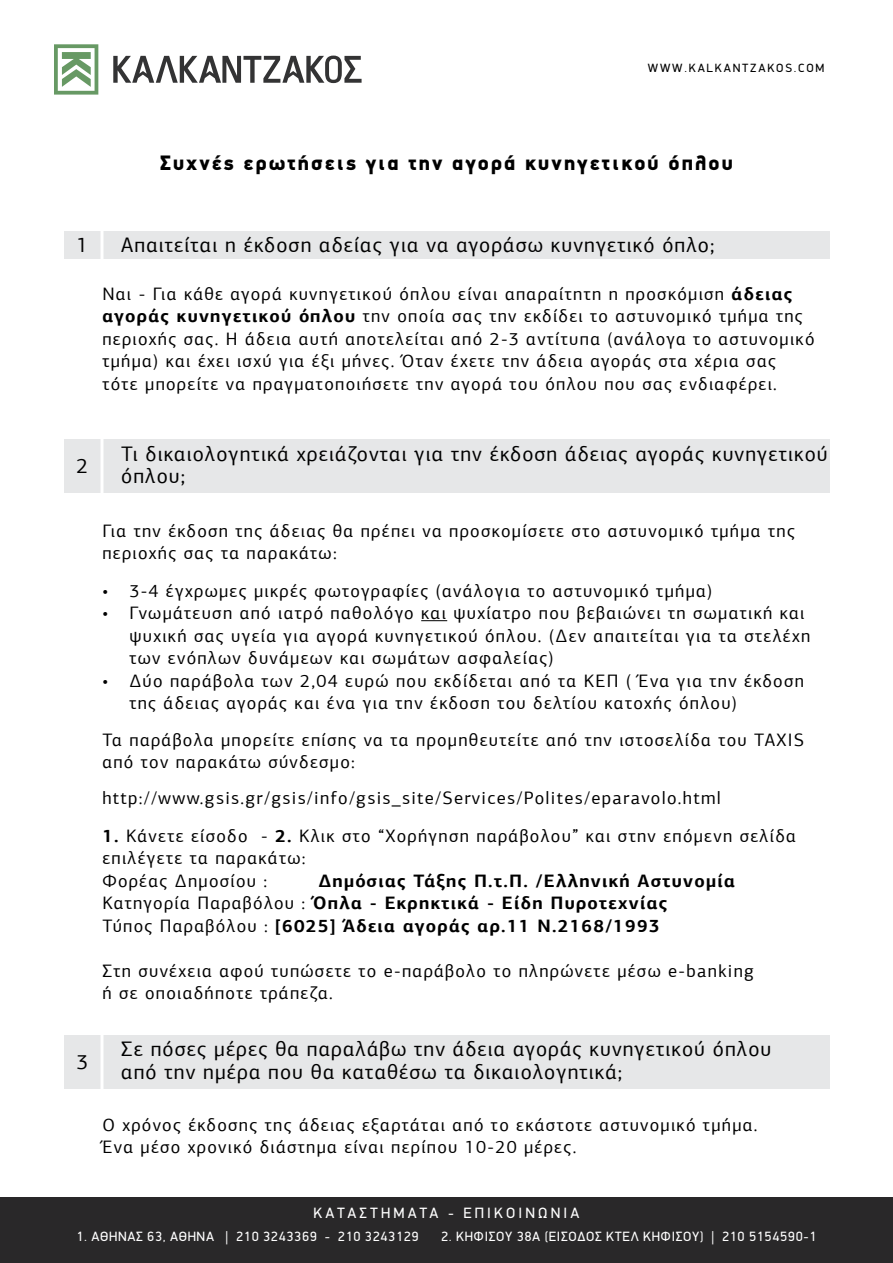
<style>
.page{position:relative;width:893px;height:1263px;background:#fff}
.page>*{position:absolute;margin:0;border:0;box-sizing:border-box;transform-origin:0 0}
.t1{font:21px/22.5px "PF Agora Sans Pro";letter-spacing:.05em;color:#000}
.t2{font:900 21px "PF Din Display";letter-spacing:.1em;color:#000}
.t3{font:18px/22.5px "PF Agora Sans Pro";letter-spacing:.07em;color:#000}
.t4{font:700 18px/22.5px "PF Agora Sans Pro";letter-spacing:.07em;color:#000}
.t5{font:15px "PF Din Display";letter-spacing:.21em;color:#fff}
.t6{font:13.5px "PF Din Display";letter-spacing:.05em;color:#fff}
.t7{font:12px "PF Din Display";letter-spacing:.15em;color:#000}
.s1{font-weight:700}
.s2{font-weight:400}
</style>
<div class="page">
<div style="left:64px;top:231px;width:766px;height:28px;background:#e6e7e8"></div>
<div style="left:64px;top:440px;width:766px;height:53px;background:#e6e7e8"></div>
<div style="left:64px;top:1035px;width:766px;height:53px;background:#e6e7e8"></div>
<svg style="left:54px;top:44px;width:44px;height:51px"></svg>
<svg style="left:113px;top:56px;width:249px;height:27px"></svg>
<svg style="left:421px;top:620px;width:26px;height:1px"></svg>
<hr style="left:100px;top:230px;width:3px;height:29px;background:#fff">
<hr style="left:100px;top:439px;width:3px;height:65px;background:#fff">
<hr style="left:100px;top:1034px;width:3px;height:65px;background:#fff">
<div style="left:0;top:1197px;width:893px;height:66px;background:#292829"></div>
<p class="t7" style="left:648px;top:61px;width:178px">WWW.KALKANTZAKOS.COM</p>
<p class="t2" style="left:160px;top:150px;width:574px">Συχνές ερωτήσεις για την αγορά κυνηγετικού όπλου</p>
<p class="t1" style="left:76px;top:234px;width:13px">1</p>
<p class="t1" style="left:121px;top:234px;width:594px">Απαιτείται η έκδοση αδείας για να αγοράσω κυνηγετικό όπλο;</p>
<p class="t3" style="left:102px;top:282px;width:714px">Ναι - Για κάθε αγορά κυνηγετικού όπλου είναι απαραίτητη η προσκόμιση <span class="s1">άδειας αγοράς κυνηγετικού όπλου</span> την οποία σας την εκδίδει το αστυνομικό τμήμα της περιοχής σας. Η άδεια αυτή αποτελείται από 2-3 αντίτυπα (ανάλογα το αστυνομικό τμήμα) και έχει ισχύ για έξι μήνες. Όταν έχετε την άδεια αγοράς στα χέρια σας τότε μπορείτε να πραγματοποιήσετε την αγορά του όπλου που σας ενδιαφέρει.</p>
<p class="t1" style="left:76px;top:455px;width:13px">2</p>
<p class="t1" style="left:121px;top:442px;width:708px">Τι δικαιολογητικά χρειάζονται για την έκδοση άδειας αγοράς κυνηγετικού όπλου;</p>
<p class="t3" style="left:102px;top:519px;width:694px">Για την έκδοση της άδειας θα πρέπει να προσκομίσετε στο αστυνομικό τμήμα της περιοχής σας τα παρακάτω:</p>
<p class="t3" style="left:102px;top:579px;width:611px">• 3-4 έγχρωμες μικρές φωτογραφίες (ανάλογια το αστυνομικό τμήμα)</p>
<p class="t3" style="left:129px;top:602px;width:682px;text-indent:-27px">• Γνωμάτευση από ιατρό παθολόγο και ψυχίατρο που βεβαιώνει τη σωματική και ψυχική σας υγεία για αγορά κυνηγετικού όπλου. (Δεν απαιτείται για τα στελέχη των ενόπλων δυνάμεων και σωμάτων ασφαλείας)</p>
<p class="t3" style="left:129px;top:669px;width:676px;text-indent:-27px">• Δύο παράβολα των 2,04 ευρώ που εκδίδεται από τα ΚΕΠ ( Ένα για την έκδοση της άδειας αγοράς και ένα για την έκδοση του δελτίου κατοχής όπλου)</p>
<p class="t3" style="left:102px;top:728px;width:703px">Τα παράβολα μπορείτε επίσης να τα προμηθευτείτε από την ιστοσελίδα του TAXIS από τον παρακάτω σύνδεσμο:</p>
<p class="t3" style="left:102px;top:787px;width:620px">http://www.gsis.gr/gsis/info/gsis_site/Services/Polites/eparavolo.html</p>
<p class="t3" style="left:102px;top:824px;width:695px"><span class="s1">1.</span> Κάνετε είσοδο - <span class="s1">2.</span> Κλικ στο “Χορήγηση παράβολου” και στην επόμενη σελίδα επιλέγετε τα παρακάτω:<br>Φορέας Δημοσίου :</p>
<p class="t4" style="left:102px;top:869px;width:634px;text-indent:216px">Δημόσιας Τάξης Π.τ.Π. /Ελληνική Αστυνομία<br><span class="s2">Κατηγορία Παραβόλου :</span> Όπλα - Εκρηκτικά - Είδη Πυροτεχνίας<br><span class="s2">Τύπος Παραβόλου :</span> [6025] Άδεια αγοράς αρ.11 Ν.2168/1993</p>
<p class="t3" style="left:102px;top:959px;width:653px">Στη συνέχεια αφού τυπώσετε το e-παράβολο το πληρώνετε μέσω e-banking ή σε οποιαδήποτε τράπεζα.</p>
<p class="t1" style="left:76px;top:1050px;width:13px">3</p>
<p class="t1" style="left:121px;top:1038px;width:651px">Σε πόσες μέρες θα παραλάβω την άδεια αγοράς κυνηγετικού όπλου από την ημέρα που θα καταθέσω τα δικαιολογητικά;</p>
<p class="t3" style="left:102px;top:1113px;width:657px">O χρόνος έκδοσης της άδειας εξαρτάται από το εκάστοτε αστυνομικό τμήμα.<br>Ένα μέσο χρονικό διάστημα είναι περίπου 10-20 μέρες.</p>
<p class="t5" style="left:314px;top:1204px;width:267px">ΚΑΤΑΣΤΗΜΑΤΑ - ΕΠΙΚΟΙΝΩΝΙΑ</p>
<p class="t6" style="left:76px;top:1228px;width:344px">1. ΑΘΗΝΑΣ 63, ΑΘΗΝΑ | 210 3243369 - 210 3243129</p>
<p class="t6" style="left:441px;top:1228px;width:377px">2. ΚΗΦΙΣΟΥ 38Α (ΕΙΣΟΔΟΣ ΚΤΕΛ ΚΗΦΙΣΟΥ) | 210 5154590-1</p>
</div>
